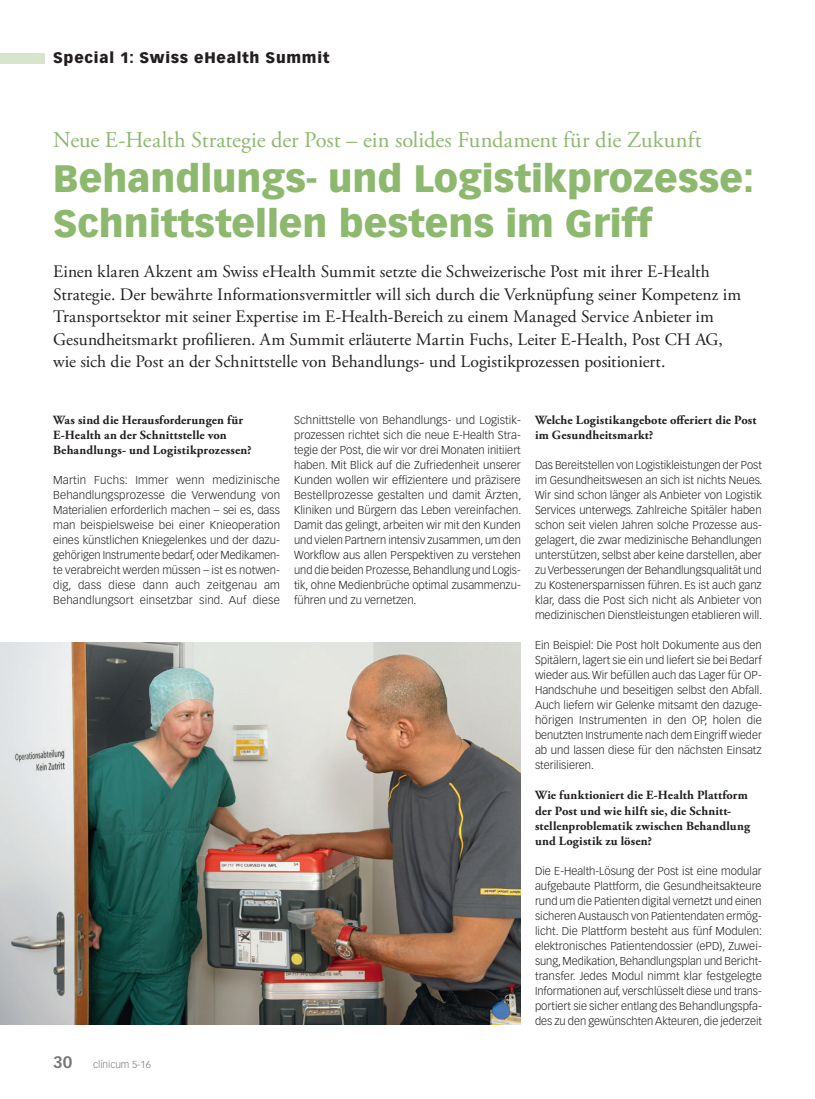
<style>
.page{position:relative;width:815px;height:1099px;background:#fff}
.page>*{position:absolute;margin:0;border:0;box-sizing:border-box;transform-origin:0 0}
.t1{font:900 37.5px/45px "Vectora LT Std";color:#8db96e}
.t2{font:22.5px "Adobe Garamond Pro";letter-spacing:-.005em;color:#8db96e}
.t3{font:17.5px/22.5px "Adobe Garamond Pro";color:#231f20}
.t4{font:900 15px "Vectora LT Std";letter-spacing:.05em;color:#231f20}
.t5{font:700 12.5px/15px "Adobe Garamond Pro";letter-spacing:.01em;color:#231f20}
.t6{font:300 11.25px/15px "Vectora LT Std";color:#231f20;text-align:justify}
.t7{font:300 10px "Vectora LT Std";color:#76787b}
.s1{font-weight:700;font-size:16.25px}
</style>
<div class="page">
<div style="left:0;top:53px;width:45px;height:10px;background:#d8e5cd"></div>
<img style="left:0;top:642px;width:521px;height:382px">
<h3 class="t4" style="left:53px;top:49px;width:278px">Special 1: Swiss eHealth Summit</h3>
<h2 class="t2" style="left:53px;top:126px;width:650px">Neue E-Health Strategie der Post – ein solides Fundament für die Zukunft</h2>
<h1 class="t1" style="left:53px;top:155px;width:702px">Behandlungs- und Logistikprozesse:<br>Schnittstellen bestens im Griff</h1>
<p class="t3" style="left:53px;top:261px;width:690px">Einen klaren Akzent am Swiss eHealth Summit setzte die Schweizerische Post mit ihrer E-Health Strategie. Der bewährte Informationsvermittler will sich durch die Verknüpfung seiner Kompetenz im Transportsektor mit seiner Expertise im E-Health-Bereich zu einem Managed Service Anbieter im Gesundheitsmarkt profilieren. Am Summit erläuterte Martin Fuchs, Leiter E-Health, Post CH AG, wie sich die Post an der Schnittstelle von Behandlungs- und Logistikprozessen positioniert.</p>
<p class="t5" style="left:53px;top:413px;width:200px">Was sind die Herausforderungen für<br>E-Health an der Schnittstelle von<br>Behandlungs- und Logistikprozessen?</p>
<p class="t6" style="left:53px;top:473px;width:228px">Martin Fuchs: Immer wenn medizinische Behandlungsprozesse die Verwendung von Materialien erforderlich machen – sei es, dass man beispielsweise bei einer Knieoperation eines künstlichen Kniegelenkes und der dazu&shy;gehörigen Instrumente bedarf, oder Medikamen&shy;te verabreicht werden müssen – ist es notwen&shy;dig, dass diese dann auch zeitgenau am Behandlungsort einsetzbar sind. Auf diese</p>
<p class="t7" style="left:53px;top:1058px;width:99px"><span class="s1">30</span> clinicum 5-16</p>
<p class="t6" style="left:294px;top:413px;width:229px;text-align:left">Schnittstelle von Behandlungs- und Logistik&shy;prozessen richtet sich die neue E-Health Stra&shy;tegie der Post, die wir vor drei Monaten initiiert haben. Mit Blick auf die Zufriedenheit unserer Kunden wollen wir effizientere und präzisere Bestellprozesse gestalten und damit Ärzten, Kliniken und Bürgern das Leben vereinfachen.<br>Damit das gelingt, arbeiten wir mit den Kunden und vielen Partnern intensiv zusammen, um den Workflow aus allen Perspektiven zu verstehen und die beiden Prozesse, Behandlung und Logis&shy;tik, ohne Medienbrüche optimal zusammenzu&shy;führen und zu vernetzen.</p>
<p class="t5" style="left:535px;top:413px;width:223px">Welche Logistikangebote offeriert die Post im Gesundheitsmarkt?</p>
<p class="t6" style="left:535px;top:458px;width:229px">Das Bereitstellen von Logistikleistungen der Post im Gesundheitswesen an sich ist nichts Neues.<br>Wir sind schon länger als Anbieter von Logistik Services unterwegs. Zahlreiche Spitäler haben schon seit vielen Jahren solche Prozesse aus&shy;gelagert, die zwar medizinische Behandlungen unterstützen, selbst aber keine darstellen, aber zu Verbesserungen der Behandlungsqualität und zu Kostenersparnissen führen. Es ist auch ganz klar, dass die Post sich nicht als Anbieter von medizinischen Dienstleistungen etablieren will.</p>
<p class="t6" style="left:535px;top:638px;width:229px">Ein Beispiel: Die Post holt Dokumente aus den Spitälern, lagert sie ein und liefert sie bei Bedarf wieder aus. Wir befüllen auch das Lager für OP-Handschuhe und beseitigen selbst den Abfall.<br>Auch liefern wir Gelenke mitsamt den dazuge&shy;hörigen Instrumenten in den OP, holen die benutzten Instrumente nach dem Eingriff wieder ab und lassen diese für den nächsten Einsatz sterilisieren.</p>
<p class="t5" style="left:535px;top:788px;width:216px">Wie funktioniert die E-Health Plattform der Post und wie hilft sie, die Schnitt&shy;stellenproblematik zwischen Behandlung und Logistik zu lösen?</p>
<p class="t6" style="left:535px;top:863px;width:229px">Die E-Health-Lösung der Post ist eine modular aufgebaute Plattform, die Gesundheitsakteure rund um die Patienten digital vernetzt und einen sicheren Austausch von Patientendaten ermög&shy;licht. Die Plattform besteht aus fünf Modulen: elektronisches Patientendossier (ePD), Zuwei&shy;sung, Medikation, Behandlungsplan und Bericht&shy;transfer. Jedes Modul nimmt klar festgelegte Informationen auf, verschlüsselt diese und trans&shy;portiert sie sicher entlang des Behandlungspfa&shy;des zu den gewünschten Akteuren, die jederzeit</p>
</div>
